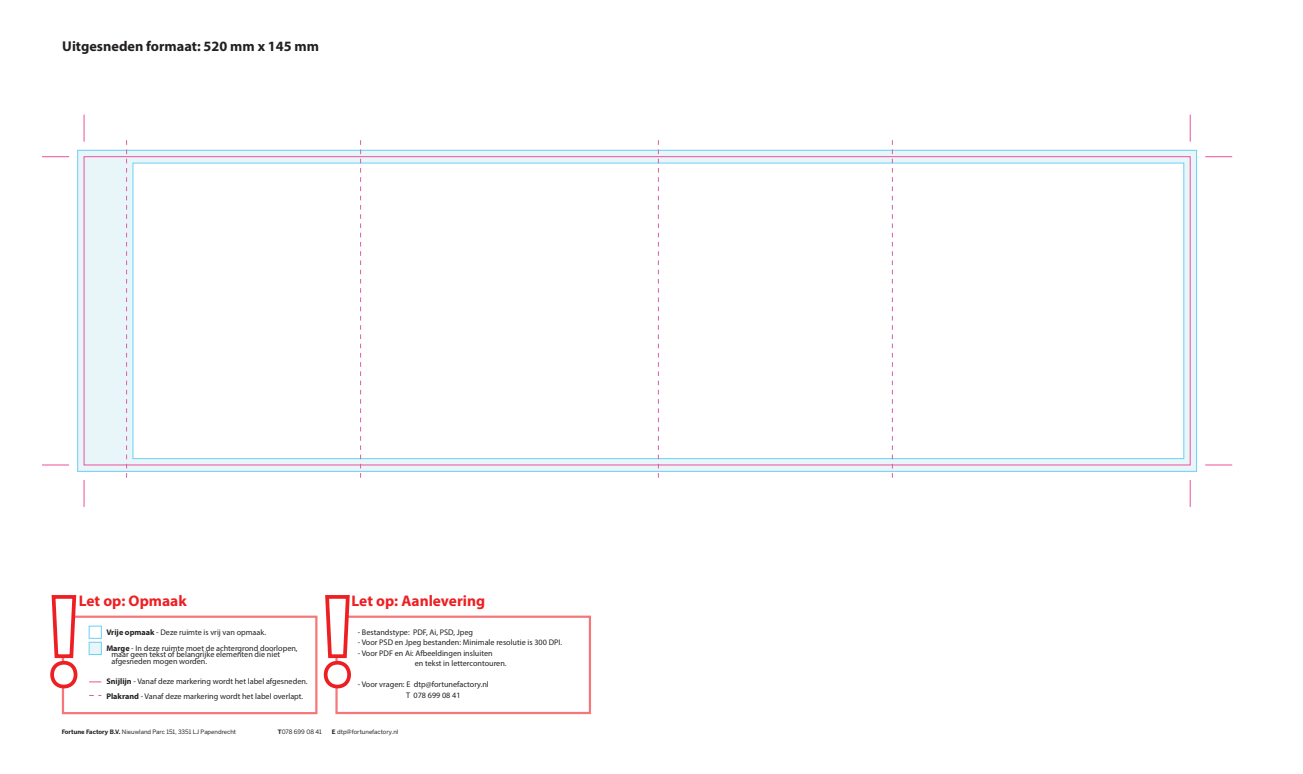
<style>
.page{position:relative;width:1303px;height:774px;background:#fff}
.page>*{position:absolute;margin:0;border:0;box-sizing:border-box;transform-origin:0 0}
.t1{font:700 15.38px "Myriad Pro";color:#ee1f23}
.t2{font:700 14.25px "Myriad Pro";color:#231f20}
.t3{font:8.18px/6.8px "Myriad Pro";color:#231f20}
.t4{font:6px "Benton Sans";color:#231f20}
.s1{font-weight:700}
</style>
<div class="page">
<svg style="left:89px;top:682px;width:12px;height:1px"></svg>
<div style="left:89px;top:642px;width:13px;height:13px;background:#e8f6f9;border:1px solid #6dcff6"></div>
<div style="left:89px;top:626px;width:13px;height:13px;background:#fff;border:1px solid #6dcff6"></div>
<svg style="left:50px;top:595px;width:29px;height:95px"></svg>
<svg style="left:323px;top:595px;width:30px;height:95px"></svg>
<svg style="left:77px;top:150px;width:1119px;height:322px;background:#e1eaf3"></svg>
<div style="left:133px;top:163px;width:1050px;height:296px;background:#fff;border:1px solid #6dcff6"></div>
<svg style="left:84px;top:115px;width:1px;height:27px"></svg>
<svg style="left:42px;top:156px;width:27px;height:1px"></svg>
<svg style="left:1205px;top:156px;width:27px;height:1px"></svg>
<svg style="left:84px;top:480px;width:1px;height:27px"></svg>
<svg style="left:1189px;top:115px;width:1px;height:27px"></svg>
<svg style="left:1189px;top:480px;width:1px;height:27px"></svg>
<svg style="left:42px;top:465px;width:27px;height:1px"></svg>
<svg style="left:1205px;top:465px;width:27px;height:1px"></svg>
<svg style="left:126px;top:140px;width:1px;height:338px"></svg>
<svg style="left:360px;top:140px;width:1px;height:338px"></svg>
<svg style="left:658px;top:140px;width:1px;height:338px"></svg>
<svg style="left:892px;top:140px;width:1px;height:338px"></svg>
<h2 class="t2" style="left:62px;top:37px;width:258px">Uitgesneden formaat: 520 mm x 145 mm</h2>
<h1 class="t1" style="left:79px;top:591px;width:109px">Let op: Opmaak</h1>
<p class="t3" style="left:106px;top:629px;width:161px"><span class="s1">Vrije opmaak</span> - Deze ruimte is vrij van opmaak.</p>
<p class="t3" style="left:111px;top:644px;width:188px;text-indent:-5px"><span class="s1">Marge</span> - In deze ruimte moet de achtergrond doorlopen, maar geen tekst of belangrijke elementen die niet afgesneden mogen worden.</p>
<p class="t3" style="left:106px;top:678px;width:203px"><span class="s1">Snijlijn</span> - Vanaf deze markering wordt het label afgesneden.</p>
<p class="t3" style="left:106px;top:692px;width:198px"><span class="s1">Plakrand</span> - Vanaf deze markering wordt het label overlapt.</p>
<h1 class="t1" style="left:351px;top:591px;width:135px">Let op: Aanlevering</h1>
<p class="t3" style="left:358px;top:628px;width:117px">- Bestandstype: PDF, Ai, PSD, Jpeg</p>
<p class="t3" style="left:358px;top:639px;width:206px">- Voor PSD en Jpeg bestanden: Minimale resolutie is 300 DPI.</p>
<p class="t3" style="left:415px;top:647px;width:93px;line-height:10.6px;text-indent:-57px">- Voor PDF en Ai: Afbeeldingen insluiten<br>en tekst in lettercontouren.</p>
<p class="t3" style="left:406px;top:679px;width:84px;line-height:10.6px;text-indent:-48px">- Voor vragen: E dtp@fortunefactory.nl<br>T 078 699 08 41</p>
<p class="t4" style="left:62px;top:728px;width:176px"><span class="s1">Fortune Factory B.V.</span> Nieuwland Parc 151, 3351 LJ Papendrecht</p>
<p class="t4" style="left:278px;top:728px;width:45px"><span class="s1">T</span>078 699 08 41</p>
<p class="t4" style="left:332px;top:728px;width:68px"><span class="s1">E</span> dtp@fortunefactory.nl</p>
</div>
